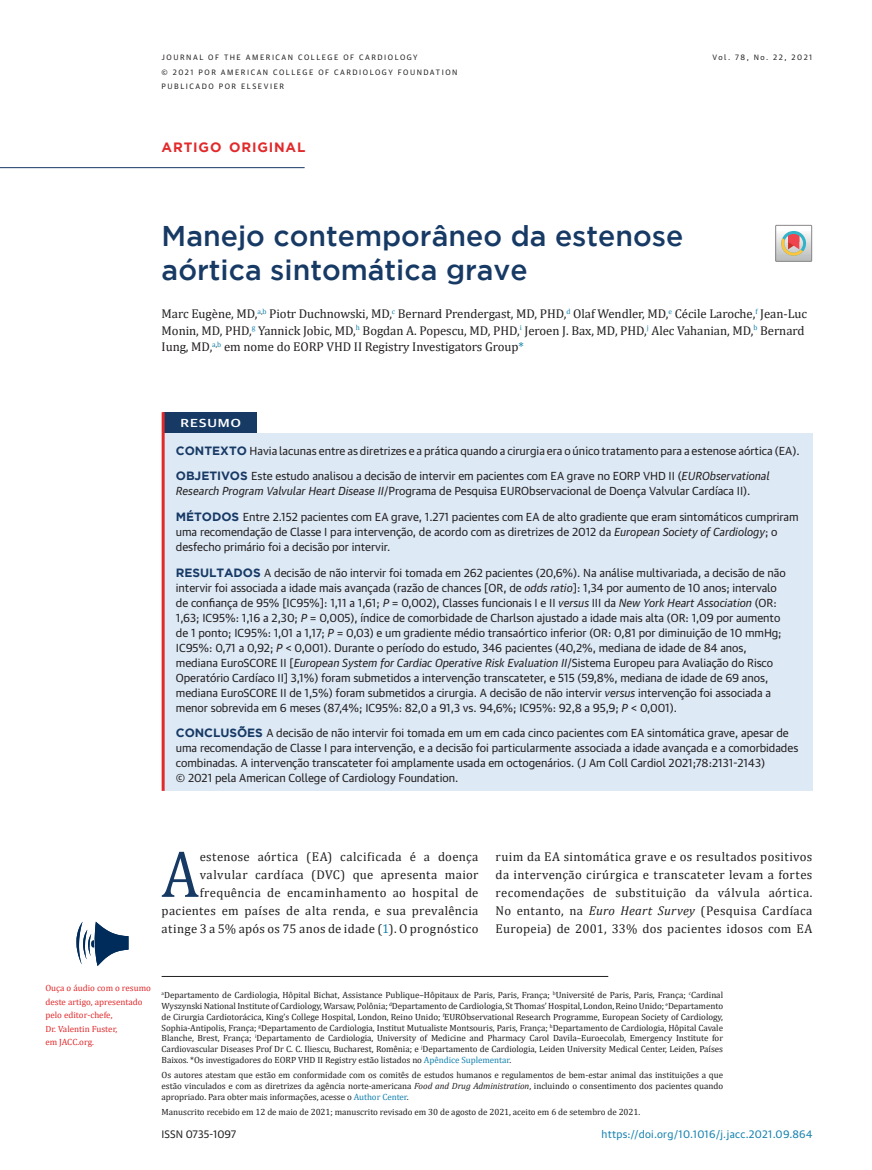
<style>
.page{position:relative;width:872px;height:1170px;background:#fff}
.page>*{position:absolute;margin:0;border:0;box-sizing:border-box;transform-origin:0 0}
.t1{font:66.75px "Cambria";color:#173a65;scale:.9 1}
.t2{font:500 28.5px/34.2px "Gotham";color:#173a65}
.t3{font:700 13.5px "Gotham";letter-spacing:.06em;color:#e12a2c}
.t4{font:12.75px/18px "Cambria";letter-spacing:.015em;color:#221f1f;text-align:right}
.t5{font:12.75px/16.5px "Cambria";letter-spacing:-.005em;color:#221f1f}
.t6{font:500 11.7px "Guardian Sans";letter-spacing:.065em;color:#fff;scale:1.24 1}
.t7{font:11.25px/15px "Guardian Sans Text";letter-spacing:-.005em;color:#221f1f}
.t8{font:10.5px "Guardian Sans Text";letter-spacing:.025em;color:#1481af}
.t9{font:10.5px "Guardian Sans Text";color:#221f1f}
.t10{font:9px/10.8px "Cambria";letter-spacing:-.005em;color:#221f1f;text-align:justify}
.t11{font:9px/13.5px "Cambria";color:#e12a2c}
.t12{font:7.5px/15px "Guardian Sans Text";letter-spacing:.2em;color:#221f1f}
.s1{color:#1481af}
.s2{font-family:"Gotham";font-weight:700;font-size:12px;color:#173a65}
.s3{font-style:italic}
</style>
<div class="page">
<svg style="left:76px;top:921px;width:52px;height:45px"></svg>
<div style="left:775px;top:225px;width:37px;height:36px;border:1px solid #888687"></div>
<svg style="left:775px;top:225px;width:36px;height:37px"></svg>
<hr style="left:0;top:167px;width:305px;height:1px;background:#173a65">
<div style="left:163px;top:412px;width:94px;height:21px;background:#173a65"></div>
<div style="left:163px;top:433px;width:649px;height:357px;background:#dee9f6"></div>
<hr style="left:162px;top:412px;width:3px;height:21px;background:#e12a2c">
<hr style="left:162px;top:433px;width:3px;height:357px;background:#e12a2c">
<hr style="left:162px;top:976px;width:446px;height:1px;background:#221f1f">
<p class="t12" style="left:162px;top:50px;width:297px">JOURNAL OF THE AMERICAN COLLEGE OF CARDIOLOGY<br>© 2021 POR AMERICAN COLLEGE OF CARDIOLOGY FOUNDATION<br>PUBLICADO POR ELSEVIER</p>
<p class="t12" style="left:712px;top:50px;width:101px">Vol. 78, No. 22, 2021</p>
<p class="t3" style="left:162px;top:142px;width:145px">ARTIGO ORIGINAL</p>
<h2 class="t2" style="left:162px;top:220px;width:523px">Manejo contemporâneo da estenose aórtica sintomática grave</h2>
<p class="t5" style="left:162px;top:306px;width:647px">Marc Eugène, MD,<sup>a</sup><sup>,</sup><sup>b</sup> Piotr Duchnowski, MD,<sup>c</sup> Bernard Prendergast, MD, PHD,<sup>d</sup> Olaf Wendler, MD,<sup>e</sup> Cécile Laroche,<sup>f</sup> Jean-Luc<br>Monin, MD, PHD,<sup>g</sup> Yannick Jobic, MD,<sup>h</sup> Bogdan A. Popescu, MD, PHD,<sup>i</sup> Jeroen J. Bax, MD, PHD,<sup>j</sup> Alec Vahanian, MD,<sup>b</sup> Bernard<br>Iung, MD,<sup>a</sup><sup>,</sup><sup>b</sup> em nome do EORP VHD II Registry Investigators Group<span class="s1">*</span></p>
<p class="t6" style="left:180px;top:416px;width:50px">RESUMO</p>
<p class="t7" style="left:176px;top:444px;width:625px"><span class="s2">CONTEXTO</span> Havia lacunas entre as diretrizes e a prática quando a cirurgia era o único tratamento para a estenose aórtica (EA).</p>
<p class="t7" style="left:176px;top:469px;width:595px"><span class="s2">OBJETIVOS</span> Este estudo analisou a decisão de intervir em pacientes com EA grave no EORP VHD II (<span class="s3">EURObservational<br>Research Program Valvular Heart Disease II</span>/Programa de Pesquisa EURObservacional de Doença Valvular Cardíaca II).</p>
<p class="t7" style="left:176px;top:510px;width:624px"><span class="s2">MÉTODOS</span> Entre 2.152 pacientes com EA grave, 1.271 pacientes com EA de alto gradiente que eram sintomáticos cumpriram uma recomendação de Classe I para intervenção, de acordo com as diretrizes de 2012 da <span class="s3">European Society of Cardiology</span>; o desfecho primário foi a decisão por intervir.</p>
<p class="t7" style="left:176px;top:566px;width:611px"><span class="s2">RESULTADOS</span> A decisão de não intervir foi tomada em 262 pacientes (20,6%). Na análise multivariada, a decisão de não intervir foi associada a idade mais avançada (razão de chances [OR, de <span class="s3">odds ratio</span>]: 1,34 por aumento de 10 anos; intervalo de confiança de 95% [IC95%]: 1,11 a 1,61; <span class="s3">P</span> = 0,002), Classes funcionais I e II <span class="s3">versus</span> III da <span class="s3">New York Heart Association</span> (OR:<br>1,63; IC95%: 1,16 a 2,30; <span class="s3">P</span> = 0,005), índice de comorbidade de Charlson ajustado a idade mais alta (OR: 1,09 por aumento de 1 ponto; IC95%: 1,01 a 1,17; <span class="s3">P</span> = 0,03) e um gradiente médio transaórtico inferior (OR: 0,81 por diminuição de 10 mmHg; IC95%: 0,71 a 0,92; <span class="s3">P</span> &lt; 0,001). Durante o período do estudo, 346 pacientes (40,2%, mediana de idade de 84 anos, mediana EuroSCORE II [<span class="s3">European System for Cardiac Operative Risk Evaluation II</span>/Sistema Europeu para Avaliação do Risco Operatório Cardíaco II] 3,1%) foram submetidos a intervenção transcateter, e 515 (59,8%, mediana de idade de 69 anos, mediana EuroSCORE II de 1,5%) foram submetidos a cirurgia. A decisão de não intervir <span class="s3">versus</span> intervenção foi associada a menor sobrevida em 6 meses (87,4%; IC95%: 82,0 a 91,3 vs. 94,6%; IC95%: 92,8 a 95,9; <span class="s3">P</span> &lt; 0,001).</p>
<p class="t7" style="left:176px;top:726px;width:624px"><span class="s2">CONCLUSÕES</span> A decisão de não intervir foi tomada em um em cada cinco pacientes com EA sintomática grave, apesar de uma recomendação de Classe I para intervenção, e a decisão foi particularmente associada a idade avançada e a comorbidades combinadas. A intervenção transcateter foi amplamente usada em octogenários. (J Am Coll Cardiol 2021;78:2131-2143)<br>© 2021 pela American College of Cardiology Foundation.</p>
<p class="t4" style="left:162px;top:847px;width:318px">estenose aórtica (EA) calcificada é a doença valvular cardíaca (DVC) que apresenta maior frequência de encaminhamento ao hospital de pacientes em países de alta renda, e sua prevalência atinge 3 a 5% após os 75 anos de idade (<span class="s1">1</span>). O prognóstico</p>
<p class="t4" style="left:495px;top:847px;width:318px;text-align:justify">ruim da EA sintomática grave e os resultados positivos da intervenção cirúrgica e transcateter levam a fortes recomendações de substituição da válvula aórtica.<br>No entanto, na <span class="s3">Euro Heart Survey</span> (Pesquisa Cardíaca Europeia) de 2001, 33% dos pacientes idosos com EA</p>
<h1 class="t1" style="left:162px;top:838px;width:43px">A</h1>
<p class="t11" style="left:45px;top:981px;width:107px">Ouça o áudio com o resumo deste artigo, apresentado pelo editor-chefe,<br>Dr. Valentin Fuster,<br>em JACC.org.</p>
<p class="t10" style="left:162px;top:989px;width:563px"><sup>a</sup>Departamento de Cardiologia, Hôpital Bichat, Assistance Publique–Hôpitaux de Paris, Paris, França; <sup>b</sup>Université de Paris, Paris, França; <sup>c</sup>Cardinal Wyszynski National Institute of Cardiology, Warsaw, Polônia; <sup>d</sup>Departamento de Cardiologia, St Thomas’ Hospital, London, Reino Unido; <sup>e</sup>Departamento de Cirurgia Cardiotorácica, King’s College Hospital, London, Reino Unido; <sup>f</sup>EURObservational Research Programme, European Society of Cardiology, Sophia-Antipolis, França; <sup>g</sup>Departamento de Cardiologia, Institut Mutualiste Montsouris, Paris, França; <sup>h</sup>Departamento de Cardiologia, Hôpital Cavale Blanche, Brest, França; <sup>i</sup>Departamento de Cardiologia, University of Medicine and Pharmacy Carol Davila–Euroecolab, Emergency Institute for Cardiovascular Diseases Prof Dr C. C. Iliescu, Bucharest, Romênia; e <sup>j</sup>Departamento de Cardiologia, Leiden University Medical Center, Leiden, Países Baixos. *Os investigadores do EORP VHD II Registry estão listados no <span class="s1">Apêndice Suplementar</span>.</p>
<p class="t10" style="left:162px;top:1069px;width:563px">Os autores atestam que estão em conformidade com os comitês de estudos humanos e regulamentos de bem-estar animal das instituições a que estão vinculados e com as diretrizes da agência norte-americana <span class="s3">Food and Drug Administration</span>, incluindo o consentimento dos pacientes quando apropriado. Para obter mais informações, acesse o <span class="s1">Author Center</span>.</p>
<p class="t10" style="left:162px;top:1106px;width:480px">Manuscrito recebido em 12 de maio de 2021; manuscrito revisado em 30 de agosto de 2021, aceito em 6 de setembro de 2021.</p>
<p class="t9" style="left:162px;top:1128px;width:76px">ISSN 0735-1097</p>
<p class="t8" style="left:601px;top:1128px;width:212px">https://doi.org/10.1016/j.jacc.2021.09.864</p>
</div>
